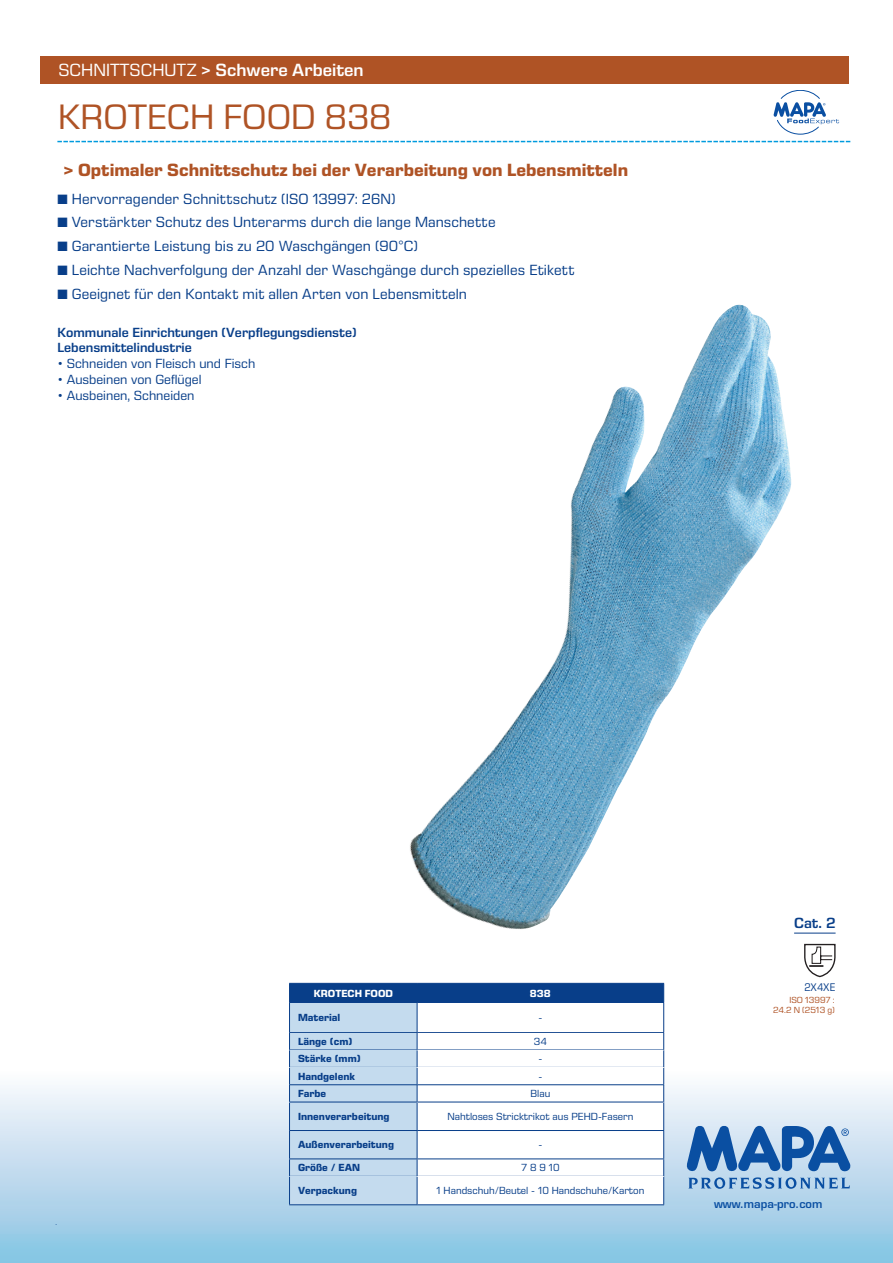
<style>
.page{position:relative;width:893px;height:1263px;background:#fff}
.page>*{position:absolute;margin:0;border:0;box-sizing:border-box;transform-origin:0 0}
.cut_protection{font:36px "Eurostile Next LT Pro";color:#af5325}
.cut_protection-2{font:700 18px "Eurostile Next LT Pro";color:#af5325}
.disposable{font:600 18px "Eurostile Next LT Pro";color:#fff}
.caractéristiques_puc{font:15px "Eurostile Next LT Pro";letter-spacing:.005em;color:#083e89}
.categorie{font:600 15px "Eurostile Next LT Pro";color:#083e89}
.sect_txt{font:13.5px "Eurostile Next LT Pro";color:#083e89}
.sect_txt-2{font:600 13.5px "Eurostile Next LT Pro";color:#083e89}
.performances{font:11.25px "Eurostile Next LT Pro";color:#083e89;scale:.9 1}
.t1{font:600 11.1px "Eurostile";color:#0a4fa2}
.tableau_gras{font:700 10.5px "Eurostile Next LT Pro";color:#083e89}
.tableau_roman{font:10.5px "Eurostile Next LT Pro";color:#083e89}
.tableau_gras-2{font:700 10.5px "Eurostile Next LT Pro";color:#fff}
.cut_protectionB{font:9px/10.5px "Eurostile Next LT Pro";color:#af5325;text-align:right}
.t2{font:condensed 7.5px "Helvetica Neue LT Std";color:#083e89;scale:.9 1}
.s1{font-weight:400}
</style>
<div class="page">
<div style="left:0;top:1071px;width:893px;height:192px;background:linear-gradient(to bottom,#fffafd,#88c2e2)"></div>
<svg style="left:687px;top:1126px;width:163px;height:63px;background:#6c98ca"></svg>
<img style="left:410px;top:305px;width:382px;height:624px">
<div style="left:40px;top:56px;width:808px;height:28px;background:#af5325"></div>
<svg style="left:57px;top:141px;width:793px;height:1px"></svg>
<svg style="left:774px;top:90px;width:65px;height:44px"></svg>
<hr style="left:794px;top:933px;width:42px;height:1px;background:#083e89">
<svg style="left:804px;top:944px;width:32px;height:33px"></svg>
<hr style="left:289px;top:1204px;width:128px;height:1px;background:#083e89">
<hr style="left:417px;top:1204px;width:247px;height:1px;background:#083e89">
<svg style="left:289px;top:983px;width:375px;height:221px"></svg>
<hr style="left:417px;top:1084px;width:247px;height:1px;background:#083e89">
<p class="disposable" style="left:58px;top:60px;width:307px"><span class="s1">SCHNITTSCHUTZ</span> &gt; Schwere Arbeiten</p>
<p class="cut_protection" style="left:58px;top:97px;width:335px">KROTECH FOOD 838</p>
<p class="cut_protection-2" style="left:63px;top:159px;width:566px">&gt; Optimaler Schnittschutz bei der Verarbeitung von Lebensmitteln</p>
<p class="caractéristiques_puc" style="left:57px;top:190px;width:340px">■ Hervorragender Schnittschutz (ISO 13997: 26N)</p>
<p class="caractéristiques_puc" style="left:57px;top:214px;width:440px">■ Verstärkter Schutz des Unterarms durch die lange Manschette</p>
<p class="caractéristiques_puc" style="left:57px;top:238px;width:362px">■ Garantierte Leistung bis zu 20 Waschgängen (90°C)</p>
<p class="caractéristiques_puc" style="left:57px;top:262px;width:519px">■ Leichte Nachverfolgung der Anzahl der Waschgänge durch spezielles Etikett</p>
<p class="caractéristiques_puc" style="left:57px;top:285px;width:411px">■ Geeignet für den Kontakt mit allen Arten von Lebensmitteln</p>
<p class="sect_txt-2" style="left:57px;top:325px;width:301px">Kommunale Einrichtungen (Verpflegungsdienste)</p>
<p class="sect_txt-2" style="left:57px;top:340px;width:136px">Lebensmittelindustrie</p>
<p class="sect_txt" style="left:57px;top:356px;width:199px">• Schneiden von Fleisch und Fisch</p>
<p class="sect_txt" style="left:57px;top:372px;width:146px">• Ausbeinen von Geflügel</p>
<p class="sect_txt" style="left:57px;top:388px;width:139px">• Ausbeinen, Schneiden</p>
<p class="t2" style="left:56px;top:1218px;width:3px">.</p>
<p class="tableau_gras-2" style="left:314px;top:987px;width:81px">KROTECH FOOD</p>
<p class="tableau_gras-2" style="left:530px;top:987px;width:22px">838</p>
<p class="tableau_gras" style="left:298px;top:1012px;width:44px">Material</p>
<p class="tableau_roman" style="left:538px;top:1012px;width:5px">-</p>
<p class="tableau_gras" style="left:298px;top:1035px;width:56px">Länge (cm)</p>
<p class="tableau_roman" style="left:534px;top:1036px;width:15px">34</p>
<p class="tableau_gras" style="left:298px;top:1053px;width:64px">Stärke (mm)</p>
<p class="tableau_roman" style="left:538px;top:1053px;width:5px">-</p>
<p class="tableau_gras" style="left:298px;top:1070px;width:59px">Handgelenk</p>
<p class="tableau_roman" style="left:538px;top:1070px;width:5px">-</p>
<p class="tableau_gras" style="left:298px;top:1087px;width:30px">Farbe</p>
<p class="tableau_roman" style="left:531px;top:1088px;width:21px">Blau</p>
<p class="tableau_gras" style="left:298px;top:1110px;width:93px">Innenverarbeitung</p>
<p class="tableau_roman" style="left:447px;top:1111px;width:188px">Nahtloses Stricktrikot aus PEHD-Fasern</p>
<p class="tableau_gras" style="left:298px;top:1139px;width:97px">Außenverarbeitung</p>
<p class="tableau_roman" style="left:538px;top:1139px;width:5px">-</p>
<p class="tableau_gras" style="left:298px;top:1162px;width:64px">Größe / EAN</p>
<p class="tableau_roman" style="left:521px;top:1162px;width:40px">7 8 9 10</p>
<p class="tableau_gras" style="left:298px;top:1185px;width:60px">Verpackung</p>
<p class="tableau_roman" style="left:436px;top:1185px;width:209px">1 Handschuh/Beutel - 10 Handschuhe/Karton</p>
<p class="categorie" style="left:794px;top:915px;width:43px">Cat. 2</p>
<p class="performances" style="left:804px;top:981px;width:36px">2X4XE</p>
<p class="cut_protectionB" style="left:773px;top:994px;width:63px">ISO 13997 :<br>24.2 N (2513 g)</p>
<p class="t1" style="left:714px;top:1197px;width:110px">www.mapa-pro.com</p>
</div>
